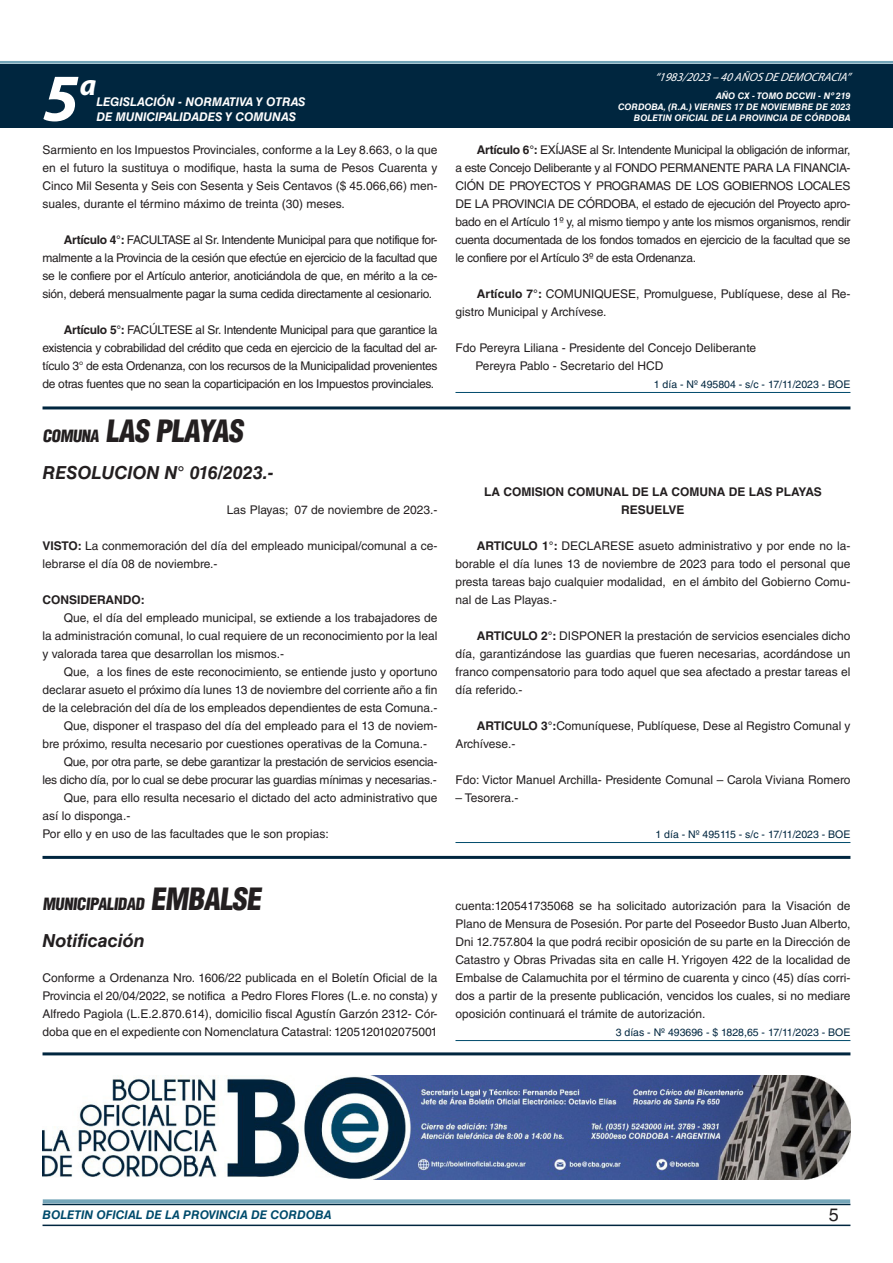
<style>
.page{position:relative;width:893px;height:1263px;background:#fff}
.page>*{position:absolute;margin:0;border:0;box-sizing:border-box;transform-origin:0 0}
.t1{font:italic 700 67.5px "Myriad Pro";color:#fff}
.BASE{font:900 condensed 30px "Helvetica LT Std";color:#231f20}
.t2{font:italic 700 30px "Myriad Pro";color:#fff}
.NOMBRE_DE_MINISTERIO{font:italic 700 18px "Helvetica LT Std";color:#231f20}
.t3{font:18px "Helvetica LT Std";color:#231f20}
.BASE-2{font:900 condensed 16.5px "Helvetica LT Std";color:#231f20}
.TEXTO_BASE{font:12px/18px "Helvetica LT Std";color:#231f20;text-align:justify}
.BASE-3{font:12px/18px "Helvetica LT Std";color:#231f20;text-align:justify}
.TEXTO_BASE-2{font:12px/18px "Helvetica LT Std";letter-spacing:-.025em;color:#231f20;text-align:right}
.t4{font:italic 700 12px "Helvetica LT Std";color:#fff}
.RESUELVE{font:700 12px "Helvetica LT Std";color:#231f20}
.t5{font:italic 700 12px "Helvetica LT Std";color:#004b6c}
.FECHA{font:12px "Helvetica LT Std";color:#231f20}
.t6{font:italic 12px "Myriad Pro";color:#fff}
.TEXTO_BASE-3{font:700 12px "Helvetica LT Std";color:#231f20}
.FECHA_DE_VENCIMIENTO{font:10.5px "Helvetica LT Std";color:#00263f}
.t7{font:italic 700 9px/10.8px "Helvetica LT Std";color:#fff;text-align:right}
.s1{font-weight:700}
.s2{font-size:16.5px}
.s3{font-size:30px}
</style>
<div class="page">
<div style="left:0;top:61px;width:893px;height:6px;background:#fff;opacity:.75"></div>
<div style="left:0;top:64px;width:893px;height:64px;background:#00263f"></div>
<hr style="left:43px;top:1224px;width:807px;height:2px;background:#00263f">
<div style="left:42px;top:1198px;width:809px;height:8px;background:#fff;opacity:.75"></div>
<hr style="left:455px;top:392px;width:395px;height:1px;background:#004b6c">
<hr style="left:43px;top:406px;width:807px;height:3px;background:#00263f">
<hr style="left:455px;top:842px;width:395px;height:1px;background:#004b6c">
<hr style="left:43px;top:856px;width:807px;height:3px;background:#00263f">
<hr style="left:455px;top:1040px;width:395px;height:1px;background:#004b6c">
<img style="left:43px;top:1076px;width:807px;height:103px">
<hr style="left:43px;top:1052px;width:807px;height:3px;background:#00263f">
<h1 class="t1" style="left:43px;top:54px;width:38px">5</h1>
<h2 class="t2" style="left:80px;top:66px;width:18px">a</h2>
<p class="t4" style="left:96px;top:95px;width:211px">LEGISLACIÓN - NORMATIVA Y OTRAS</p>
<p class="t4" style="left:96px;top:109px;width:201px">DE MUNICIPALIDADES Y COMUNAS</p>
<p class="TEXTO_BASE" style="left:43px;top:141px;width:396px">Sarmiento en los Impuestos Provinciales, conforme a la Ley 8.663, o la que en el futuro la sustituya o modifique, hasta la suma de Pesos Cuarenta y Cinco Mil Sesenta y Seis con Sesenta y Seis Centavos ($ 45.066,66) men&shy;suales, durante el término máximo de treinta (30) meses.</p>
<p class="TEXTO_BASE" style="left:43px;top:231px;width:396px;text-indent:21px"><span class="s1">Artículo 4°:</span> FACULTASE al Sr. Intendente Municipal para que notifique for&shy;malmente a la Provincia de la cesión que efectúe en ejercicio de la facultad que se le confiere por el Artículo anterior, anoticiándola de que, en mérito a la ce&shy;sión, deberá mensualmente pagar la suma cedida directamente al cesionario.</p>
<p class="TEXTO_BASE" style="left:43px;top:321px;width:396px;text-indent:21px"><span class="s1">Artículo 5°:</span> FACÚLTESE al Sr. Intendente Municipal para que garantice la existencia y cobrabilidad del crédito que ceda en ejercicio de la facultad del ar&shy;tículo 3° de esta Ordenanza, con los recursos de la Municipalidad provenientes de otras fuentes que no sean la coparticipación en los Impuestos provinciales.</p>
<p class="BASE" style="left:43px;top:412px;width:207px"><span class="s2">COMUNA</span> LAS PLAYAS</p>
<p class="NOMBRE_DE_MINISTERIO" style="left:43px;top:462px;width:233px">RESOLUCION N° 016/2023.-</p>
<p class="FECHA" style="left:227px;top:503px;width:212px">Las Playas; 07 de noviembre de 2023.-</p>
<p class="TEXTO_BASE" style="left:43px;top:537px;width:396px"><span class="s1">VISTO:</span> La conmemoración del día del empleado municipal/comunal a ce&shy;lebrarse el día 08 de noviembre.-</p>
<p class="TEXTO_BASE-3" style="left:43px;top:592px;width:104px">CONSIDERANDO:</p>
<p class="TEXTO_BASE" style="left:43px;top:609px;width:396px;text-indent:21px">Que, el día del empleado municipal, se extiende a los trabajadores de la administración comunal, lo cual requiere de un reconocimiento por la leal y valorada tarea que desarrollan los mismos.-</p>
<p class="TEXTO_BASE" style="left:43px;top:663px;width:396px;text-indent:21px">Que, a los fines de este reconocimiento, se entiende justo y oportuno declarar asueto el próximo día lunes 13 de noviembre del corriente año a fin de la celebración del día de los empleados dependientes de esta Comuna.-</p>
<p class="TEXTO_BASE" style="left:43px;top:717px;width:396px;text-indent:21px">Que, disponer el traspaso del día del empleado para el 13 de noviem&shy;bre próximo, resulta necesario por cuestiones operativas de la Comuna.-</p>
<p class="TEXTO_BASE-2" style="left:43px;top:753px;width:396px">Que, por otra parte, se debe garantizar la prestación de servicios esencia-<br>les dicho día, por lo cual se debe procurar las guardias mínimas y necesarias.-</p>
<p class="TEXTO_BASE" style="left:43px;top:789px;width:396px;text-indent:21px">Que, para ello resulta necesario el dictado del acto administrativo que así lo disponga.-</p>
<p class="TEXTO_BASE" style="left:43px;top:825px;width:288px">Por ello y en uso de las facultades que le son propias:</p>
<p class="t6" style="left:655px;top:70px;width:197px">“ 1983/2023 – 40 AÑOS DE DEMOCRACIA”</p>
<p class="t7" style="left:618px;top:91px;width:234px">AÑO CX - TOMO DCCVII - Nº 219<br>CORDOBA, (R.A.) VIERNES 17 DE NOVIEMBRE DE 2023<br>BOLETIN OFICIAL DE LA PROVINCIA DE CÓRDOBA</p>
<p class="TEXTO_BASE" style="left:455px;top:141px;width:396px;text-indent:21px"><span class="s1">Artículo 6°:</span> EXÍJASE al Sr. Intendente Municipal la obligación de informar, a este Concejo Deliberante y al FONDO PERMANENTE PARA LA FINANCIA-CIÓN DE PROYECTOS Y PROGRAMAS DE LOS GOBIERNOS LOCALES DE LA PROVINCIA DE CÓRDOBA, el estado de ejecución del Proyecto apro&shy;bado en el Artículo 1º y, al mismo tiempo y ante los mismos organismos, rendir cuenta documentada de los fondos tomados en ejercicio de la facultad que se le confiere por el Artículo 3º de esta Ordenanza.</p>
<p class="TEXTO_BASE" style="left:455px;top:285px;width:396px;text-indent:21px"><span class="s1">Artículo 7°:</span> COMUNIQUESE, Promulguese, Publíquese, dese al Re&shy;gistro Municipal y Archívese.</p>
<p class="TEXTO_BASE" style="left:455px;top:339px;width:302px">Fdo Pereyra Liliana - Presidente del Concejo Deliberante</p>
<p class="TEXTO_BASE" style="left:475px;top:357px;width:189px">Pereyra Pablo - Secretario del HCD</p>
<p class="FECHA_DE_VENCIMIENTO" style="left:654px;top:378px;width:198px">1 día - Nº 495804 - s/c - 17/11/2023 - BOE</p>
<p class="RESUELVE" style="left:484px;top:484px;width:339px">LA COMISION COMUNAL DE LA COMUNA DE LAS PLAYAS</p>
<p class="RESUELVE" style="left:621px;top:502px;width:65px">RESUELVE</p>
<p class="TEXTO_BASE" style="left:455px;top:537px;width:396px;text-indent:21px"><span class="s1">ARTICULO 1°:</span> DECLARESE asueto administrativo y por ende no la&shy;borable el día lunes 13 de noviembre de 2023 para todo el personal que presta tareas bajo cualquier modalidad, en el ámbito del Gobierno Comu&shy;nal de Las Playas.-</p>
<p class="TEXTO_BASE" style="left:455px;top:627px;width:396px;text-indent:21px"><span class="s1">ARTICULO 2°:</span> DISPONER la prestación de servicios esenciales dicho día, garantizándose las guardias que fueren necesarias, acordándose un franco compensatorio para todo aquel que sea afectado a prestar tareas el día referido.-</p>
<p class="TEXTO_BASE" style="left:455px;top:717px;width:396px;text-indent:21px"><span class="s1">ARTICULO 3°:</span>Comuníquese, Publíquese, Dese al Registro Comunal y<br>Archívese.-</p>
<p class="TEXTO_BASE" style="left:455px;top:771px;width:396px">Fdo: Victor Manuel Archilla- Presidente Comunal – Carola Viviana Romero</p>
<p class="TEXTO_BASE" style="left:455px;top:789px;width:64px">– Tesorera.-</p>
<p class="FECHA_DE_VENCIMIENTO" style="left:655px;top:828px;width:196px">1 día - Nº 495115 - s/c - 17/11/2023 - BOE</p>
<p class="BASE-2" style="left:43px;top:893px;width:225px">MUNICIPALIDAD <span class="s3">EMBALSE</span></p>
<p class="NOMBRE_DE_MINISTERIO" style="left:43px;top:930px;width:104px">Notificación</p>
<p class="BASE-3" style="left:43px;top:969px;width:396px">Conforme a Ordenanza Nro. 1606/22 publicada en el Boletín Oficial de la Provincia el 20/04/2022, se notifica a Pedro Flores Flores (L.e. no consta) y Alfredo Pagiola (L.E.2.870.614), domicilio fiscal Agustín Garzón 2312- Cór&shy;doba que en el expediente con Nomenclatura Catastral: 1205120102075001</p>
<p class="BASE-3" style="left:455px;top:897px;width:396px">cuenta:120541735068 se ha solicitado autorización para la Visación de Plano de Mensura de Posesión. Por parte del Poseedor Busto Juan Alberto, Dni 12.757.804 la que podrá recibir oposición de su parte en la Dirección de Catastro y Obras Privadas sita en calle H. Yrigoyen 422 de la localidad de Embalse de Calamuchita por el término de cuarenta y cinco (45) días corri&shy;dos a partir de la presente publicación, vencidos los cuales, si no mediare oposición continuará el trámite de autorización.</p>
<p class="FECHA_DE_VENCIMIENTO" style="left:616px;top:1026px;width:236px">3 días - Nº 493696 - $ 1828,65 - 17/11/2023 - BOE</p>
<p class="t5" style="left:43px;top:1208px;width:290px">BOLETIN OFICIAL DE LA PROVINCIA DE CORDOBA</p>
<h3 class="t3" style="left:829px;top:1204px;width:12px">5</h3>
</div>
